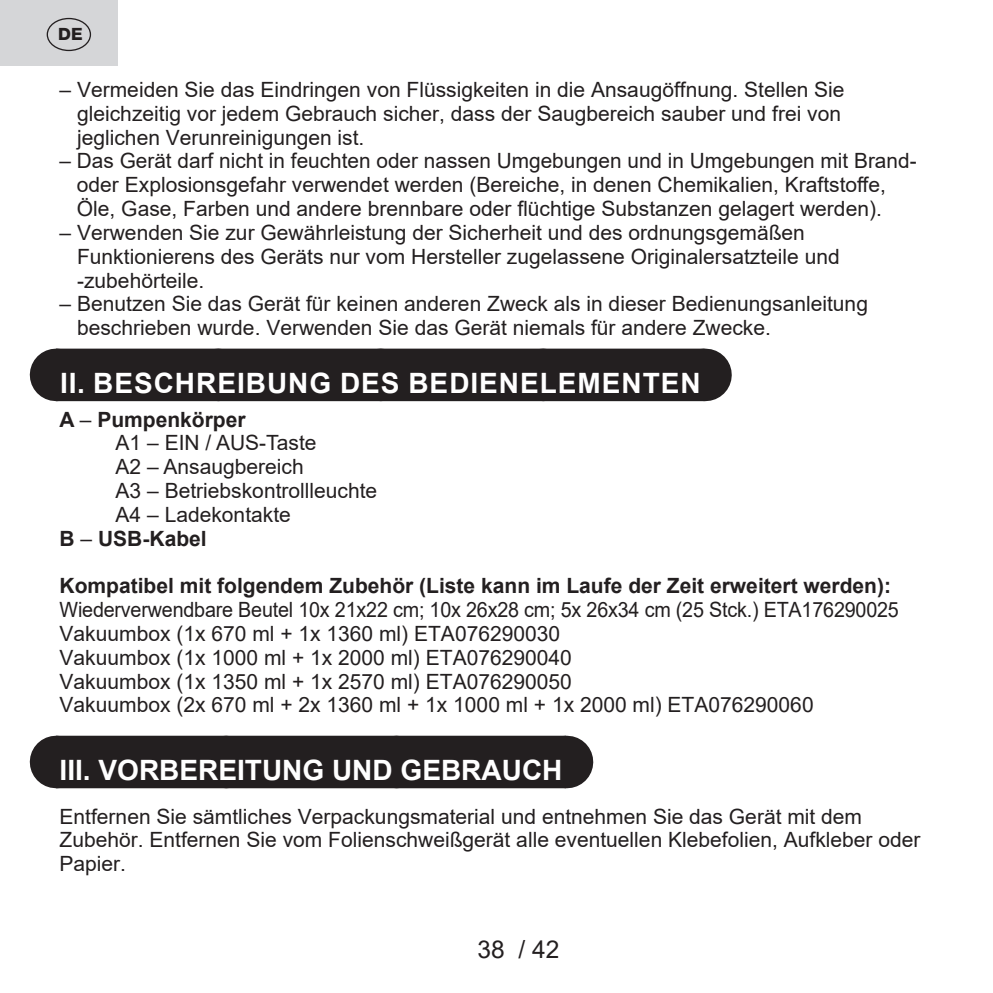
<style>
.page{position:relative;width:993px;height:993px;background:#fff}
.page>*{position:absolute;margin:0;border:0;box-sizing:border-box;transform-origin:0 0}
.Grafický_nadpis_ETA{font:700 28px "Arial";letter-spacing:.035em;color:#fff}
.Grafický_nadpis_ETA-2{font:700 28px "Arial";color:#fff}
.t1{font:24.5px "Arial";color:#231f20}
._3_Text{font:21px/23.8px "Arial";color:#231f20}
.Normální{font:21px/23.8px "Arial";color:#231f20}
._3_Text-2{font:700 21px "Arial";color:#231f20}
._3_Text-3{font:21px "Arial";color:#231f20;scale:.94 1}
.t2{font:800 16.8px "Helvetica Neue OT";color:#231f20}
.s1{font-weight:400}
</style>
<div class="page">
<div style="left:0;top:0;width:118px;height:65px;background:#d5d6d8"></div>
<div style="left:47px;top:18px;width:44px;height:33px;border:1px solid #231f20;border-radius:50%"></div>
<div style="left:56px;top:348px;width:648px;height:53px;background:#231f20"></div>
<svg style="left:218px;top:348px;width:405px;height:1px"></svg>
<hr style="left:704px;top:348px;width:1px;height:53px;background:#231f20">
<div style="left:56px;top:735px;width:510px;height:53px;background:#231f20"></div>
<svg style="left:226px;top:735px;width:255px;height:1px"></svg>
<hr style="left:566px;top:735px;width:1px;height:53px;background:#231f20">
<p class="t2" style="left:58px;top:24px;width:26px">DE</p>
<p class="_3_Text" style="left:77px;top:78px;width:768px;text-indent:-18px">– Vermeiden Sie das Eindringen von Flüssigkeiten in die Ansaugöffnung. Stellen Sie gleichzeitig vor jedem Gebrauch sicher, dass der Saugbereich sauber und frei von jeglichen Verunreinigungen ist.</p>
<p class="_3_Text" style="left:77px;top:149px;width:840px;text-indent:-17px">– Das Gerät darf nicht in feuchten oder nassen Umgebungen und in Umgebungen mit Brand&shy;oder Explosionsgefahr verwendet werden (Bereiche, in denen Chemikalien, Kraftstoffe,<br>Öle, Gase, Farben und andere brennbare oder flüchtige Substanzen gelagert werden).</p>
<p class="Normální" style="left:77px;top:220px;width:764px;text-indent:-18px">– Verwenden Sie zur Gewährleistung der Sicherheit und des ordnungsgemäßen<br>Funktionierens des Geräts nur vom Hersteller zugelassene Originalersatzteile und -zubehörteile.</p>
<p class="Normální" style="left:77px;top:292px;width:792px;text-indent:-18px">– Benutzen Sie das Gerät für keinen anderen Zweck als in dieser Bedienungsanleitung beschrieben wurde. Verwenden Sie das Gerät niemals für andere Zwecke.</p>
<p class="Grafický_nadpis_ETA" style="left:60px;top:363px;width:642px">II. BESCHREIBUNG DES BEDIENELEMENTEN</p>
<p class="_3_Text-2" style="left:60px;top:404px;width:187px">A <span class="s1">–</span> Pumpenkörper</p>
<p class="_3_Text" style="left:116px;top:431px;width:202px">A1 – EIN / AUS-Taste</p>
<p class="_3_Text" style="left:116px;top:454px;width:189px">A2 – Ansaugbereich</p>
<p class="_3_Text" style="left:116px;top:478px;width:263px">A3 – Betriebskontrollleuchte</p>
<p class="_3_Text" style="left:116px;top:502px;width:177px">A4 – Ladekontakte</p>
<p class="_3_Text-2" style="left:60px;top:523px;width:149px">B <span class="s1">–</span> USB-Kabel</p>
<p class="_3_Text-2" style="left:60px;top:571px;width:832px">Kompatibel mit folgendem Zubehör (Liste kann im Laufe der Zeit erweitert werden):</p>
<p class="_3_Text-3" style="left:60px;top:595px;width:894px">Wiederverwendbare Beutel 10x 21x22 cm; 10x 26x28 cm; 5x 26x34 cm (25 Stck.) ETA176290025</p>
<p class="_3_Text" style="left:60px;top:621px;width:502px">Vakuumbox (1x 670 ml + 1x 1360 ml) ETA076290030</p>
<p class="_3_Text" style="left:60px;top:645px;width:513px">Vakuumbox (1x 1000 ml + 1x 2000 ml) ETA076290040</p>
<p class="_3_Text" style="left:60px;top:669px;width:513px">Vakuumbox (1x 1350 ml + 1x 2570 ml) ETA076290050</p>
<p class="_3_Text" style="left:60px;top:692px;width:755px">Vakuumbox (2x 670 ml + 2x 1360 ml + 1x 1000 ml + 1x 2000 ml) ETA076290060</p>
<p class="Grafický_nadpis_ETA-2" style="left:60px;top:750px;width:504px">III. VORBEREITUNG UND GEBRAUCH</p>
<p class="Normální" style="left:60px;top:803px;width:862px">Entfernen Sie sämtliches Verpackungsmaterial und entnehmen Sie das Gerät mit dem<br>Zubehör. Entfernen Sie vom Folienschweißgerät alle eventuellen Klebefolien, Aufkleber oder<br>Papier.</p>
<p class="t1" style="left:477px;top:932px;width:83px">38 / 42</p>
</div>
